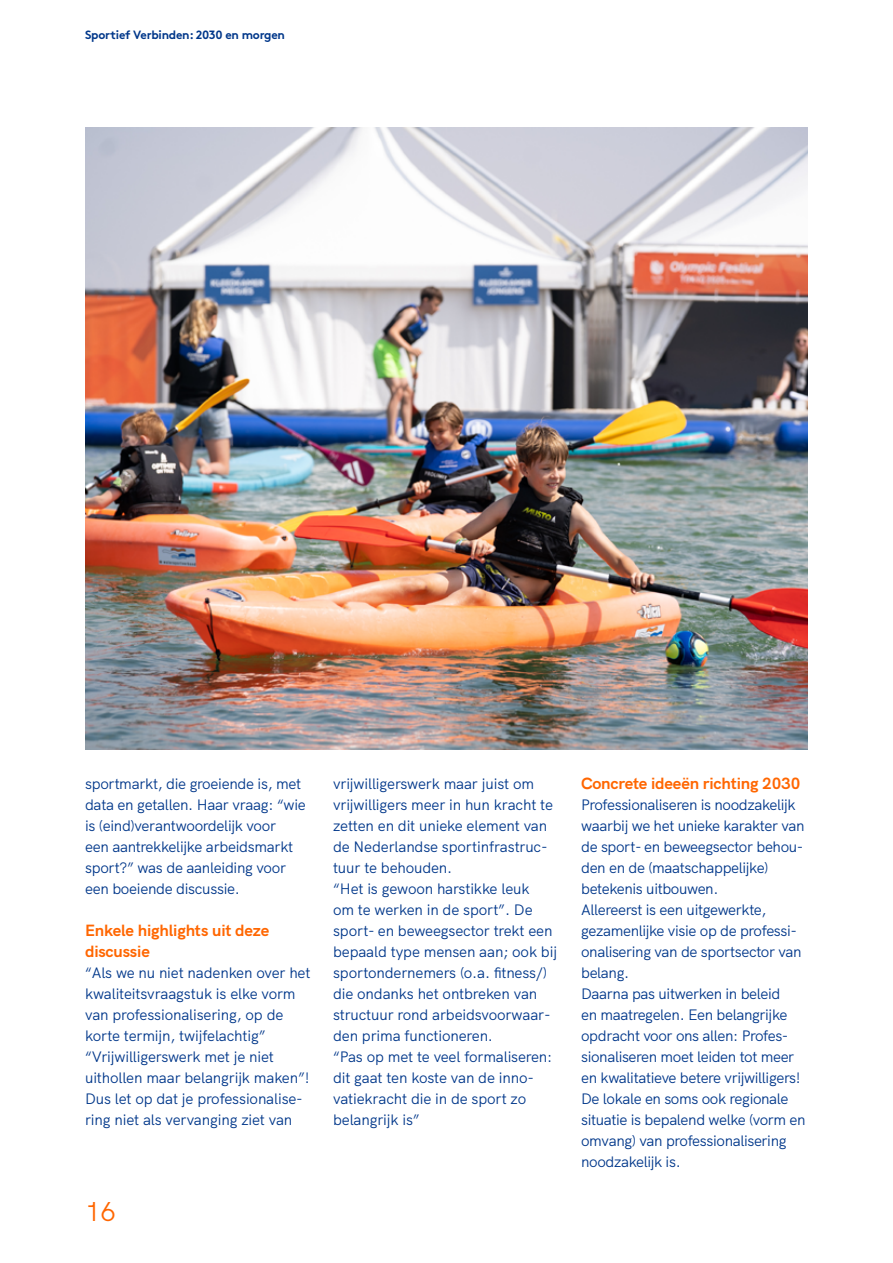
<style>
.page{position:relative;width:893px;height:1263px;background:#fff}
.page>*{position:absolute;margin:0;border:0;box-sizing:border-box;transform-origin:0 0}
.t1{font:27px "HK Grotesk";color:#f60}
.TUSSENKOP{font:700 16.5px/21px "HK Grotesk";letter-spacing:-.01em;color:#f60}
.BODY{font:15px/21px "HK Grotesk";letter-spacing:-.02em;color:#00378a}
.t2{font:700 12px "Brown";letter-spacing:-.02em;color:#00378a}
</style>
<div class="page">
<img style="left:85px;top:128px;width:723px;height:621px">
<p class="t2" style="left:85px;top:25px;width:201px">Sportief Verbinden: 2030 en morgen</p>
<p class="BODY" style="left:85px;top:772px;width:222px">sportmarkt, die groeiende is, met data en getallen. Haar vraag: “wie is (eind)verantwoordelijk voor<br>een aantrekkelijke arbeidsmarkt sport?” was de aanleiding voor een boeiende discussie.</p>
<p class="TUSSENKOP" style="left:85px;top:918px;width:186px">Enkele highlights uit deze discussie</p>
<p class="BODY" style="left:85px;top:961px;width:227px">“Als we nu niet nadenken over het kwaliteitsvraagstuk is elke vorm van professionalisering, op de korte termijn, twijfelachtig”</p>
<p class="BODY" style="left:85px;top:1045px;width:226px">“Vrijwilligerswerk met je niet uithollen maar belangrijk maken”!<br>Dus let op dat je professionalise&shy;ring niet als vervanging ziet van</p>
<p class="BODY" style="left:333px;top:772px;width:221px">vrijwilligerswerk maar juist om vrijwilligers meer in hun kracht te zetten en dit unieke element van de Nederlandse sportinfrastruc&shy;tuur te behouden.</p>
<p class="BODY" style="left:333px;top:877px;width:225px">“Het is gewoon harstikke leuk<br>om te werken in de sport”. De sport- en beweegsector trekt een bepaald type mensen aan; ook bij sportondernemers (o.a. fitness/) die ondanks het ontbreken van structuur rond arbeidsvoorwaar&shy;den prima functioneren.</p>
<p class="BODY" style="left:333px;top:1045px;width:221px">“Pas op met te veel formaliseren: dit gaat ten koste van de inno&shy;vatiekracht die in de sport zo belangrijk is”</p>
<h1 class="t1" style="left:85px;top:1190px;width:32px">16</h1>
<p class="TUSSENKOP" style="left:581px;top:771px;width:221px">Concrete ideeën richting 2030</p>
<p class="BODY" style="left:581px;top:793px;width:225px">Professionaliseren is noodzakelijk waarbij we het unieke karakter van de sport- en beweegsector behou&shy;den en de (maatschappelijke) betekenis uitbouwen.</p>
<p class="BODY" style="left:581px;top:898px;width:222px">Allereerst is een uitgewerkte, gezamenlijke visie op de professi&shy;onalisering van de sportsector van belang.</p>
<p class="BODY" style="left:581px;top:982px;width:226px">Daarna pas uitwerken in beleid<br>en maatregelen. Een belangrijke opdracht voor ons allen: Profes&shy;sionaliseren moet leiden tot meer en kwalitatieve betere vrijwilligers!<br>De lokale en soms ook regionale situatie is bepalend welke (vorm en omvang) van professionalisering noodzakelijk is.</p>
</div>
